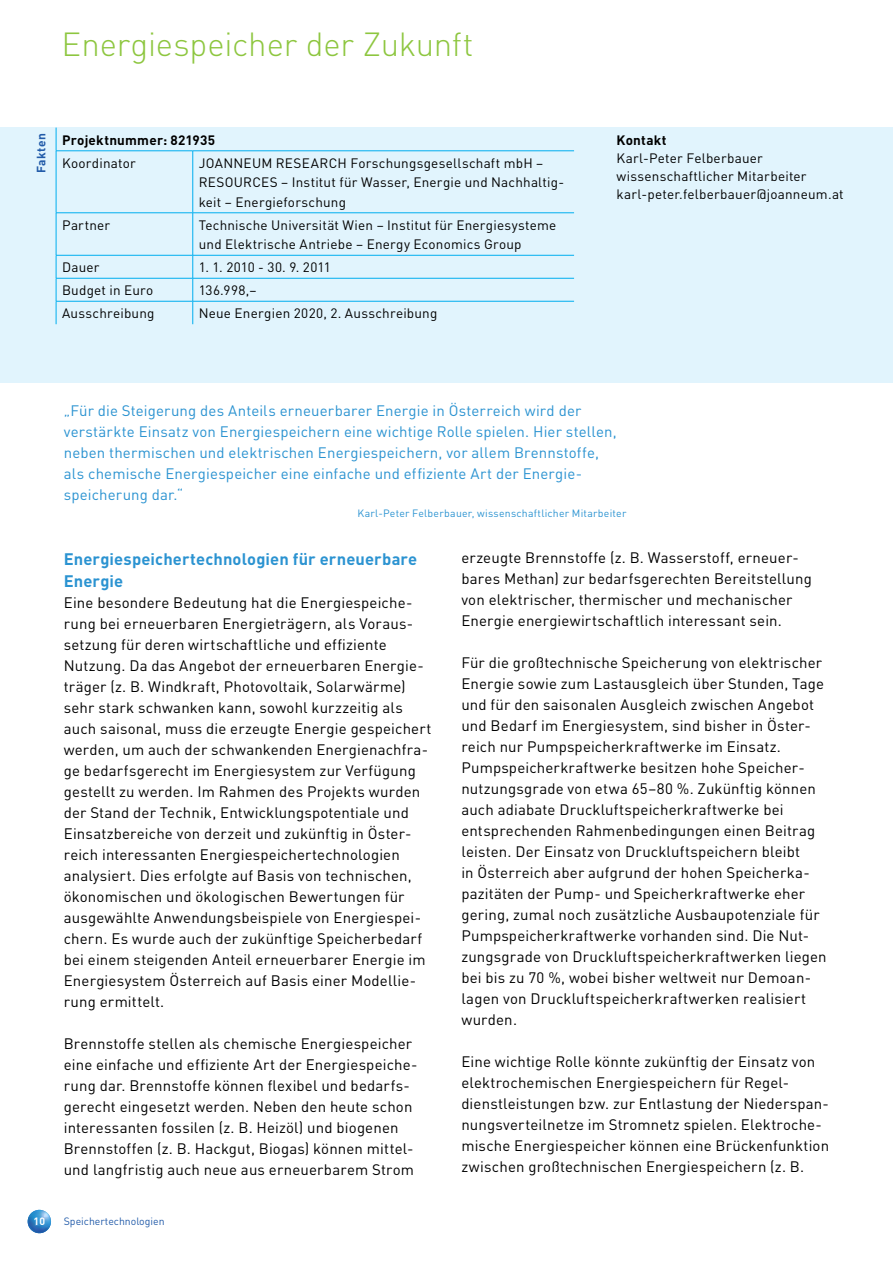
<style>
.page{position:relative;width:893px;height:1263px;background:#fff}
.page>*{position:absolute;margin:0;border:0;box-sizing:border-box;transform-origin:0 0}
.t1{font:300 33px "DIN";letter-spacing:-.005em;color:#8dc63f}
.t2{font:700 16.5px/22.5px "DIN";letter-spacing:.01em;color:#2b93d1}
.t3{font:15px/21px "DIN";letter-spacing:.01em;color:#000}
.t4{font:15px/21px "DIN";letter-spacing:.01em;color:#2b93d1}
.t5{font:13.5px/19.5px "DIN";letter-spacing:.015em;color:#000}
.t6{font:700 13.5px "DIN";letter-spacing:.015em;color:#000}
.t7{font:700 12px "DIN";letter-spacing:.02em;color:#225ba9}
.t8{font:10.5px "DIN";letter-spacing:.02em;color:#2b93d1}
.t9{font:10.5px "DIN";color:#225ba9}
.t10{font:700 10.5px "DIN";color:#fff}
</style>
<div class="page">
<div style="left:0;top:128px;width:893px;height:255px;background:#e1f4fd"></div>
<img style="left:28px;top:1210px;width:23px;height:23px;border-radius:12px">
<svg style="left:56px;top:128px;width:1px;height:23px"></svg>
<hr style="left:56px;top:151px;width:137px;height:1px;background:#00aeef">
<hr style="left:56px;top:151px;width:1px;height:62px;background:#00aeef">
<hr style="left:193px;top:151px;width:381px;height:1px;background:#00aeef">
<hr style="left:193px;top:151px;width:1px;height:62px;background:#00aeef">
<hr style="left:56px;top:213px;width:137px;height:1px;background:#00aeef">
<hr style="left:56px;top:213px;width:1px;height:42px;background:#00aeef">
<hr style="left:193px;top:213px;width:381px;height:1px;background:#00aeef">
<hr style="left:193px;top:213px;width:1px;height:42px;background:#00aeef">
<hr style="left:56px;top:255px;width:137px;height:1px;background:#00aeef">
<hr style="left:193px;top:255px;width:381px;height:1px;background:#00aeef">
<hr style="left:56px;top:278px;width:137px;height:1px;background:#00aeef">
<hr style="left:193px;top:278px;width:381px;height:1px;background:#00aeef">
<hr style="left:56px;top:301px;width:137px;height:1px;background:#00aeef">
<svg style="left:56px;top:255px;width:1px;height:69px"></svg>
<hr style="left:193px;top:301px;width:381px;height:1px;background:#00aeef">
<svg style="left:193px;top:255px;width:1px;height:69px"></svg>
<h1 class="t1" style="left:62px;top:24px;width:414px">Energiespeicher der Zukunft</h1>
<p class="t7" style="left:33px;top:173px;width:41px;rotate:-90deg">Fakten</p>
<p class="t6" style="left:62px;top:131px;width:155px">Projektnummer: 821935</p>
<p class="t5" style="left:62px;top:153px;width:75px">Koordinator</p>
<p class="t5" style="left:199px;top:153px;width:367px">JOANNEUM RESEARCH Forschungsgesellschaft mbH –<br>RESOURCES – Institut für Wasser, Energie und Nachhaltig&shy;keit – Energieforschung</p>
<p class="t5" style="left:62px;top:215px;width:50px">Partner</p>
<p class="t5" style="left:199px;top:215px;width:359px">Technische Universität Wien – Institut für Energiesysteme und Elektrische Antriebe – Energy Economics Group</p>
<p class="t5" style="left:62px;top:257px;width:39px">Dauer</p>
<p class="t5" style="left:199px;top:257px;width:134px">1. 1. 2010 - 30. 9. 2011</p>
<p class="t5" style="left:62px;top:280px;width:93px">Budget in Euro</p>
<p class="t5" style="left:199px;top:280px;width:59px">136.998,–</p>
<p class="t5" style="left:62px;top:303px;width:94px">Ausschreibung</p>
<p class="t5" style="left:199px;top:303px;width:240px">Neue Energien 2020, 2. Ausschreibung</p>
<p class="t6" style="left:617px;top:131px;width:52px">Kontakt</p>
<p class="t5" style="left:617px;top:149px;width:229px;line-height:18px">Karl-Peter Felberbauer wissenschaftlicher Mitarbeiter karl-peter.felberbauer@joanneum.at</p>
<p class="t4" style="left:64px;top:400px;width:554px">„Für die Steigerung des Anteils erneuerbarer Energie in Österreich wird der verstärkte Einsatz von Energiespeichern eine wichtige Rolle spielen. Hier stellen, neben thermischen und elektrischen Energiespeichern, vor allem Brennstoffe, als chemische Energiespeicher eine einfache und effiziente Art der Energie&shy;speicherung dar.“</p>
<p class="t8" style="left:357px;top:506px;width:270px">Karl-Peter Felberbauer, wissenschaftlicher Mitarbeiter</p>
<p class="t2" style="left:64px;top:547px;width:355px">Energiespeichertechnologien für erneuerbare<br>Energie</p>
<p class="t3" style="left:64px;top:592px;width:369px">Eine besondere Bedeutung hat die Energiespeiche&shy;rung bei erneuerbaren Energieträgern, als Voraus&shy;setzung für deren wirtschaftliche und effiziente Nutzung. Da das Angebot der erneuerbaren Energie&shy;träger (z. B. Windkraft, Photovoltaik, Solarwärme) sehr stark schwanken kann, sowohl kurzzeitig als auch saisonal, muss die erzeugte Energie gespeichert werden, um auch der schwankenden Energienachfra&shy;ge bedarfsgerecht im Energiesystem zur Verfügung gestellt zu werden. Im Rahmen des Projekts wurden der Stand der Technik, Entwicklungspotentiale und Einsatzbereiche von derzeit und zukünftig in Öster&shy;reich interessanten Energiespeichertechnologien analysiert. Dies erfolgte auf Basis von technischen, ökonomischen und ökologischen Bewertungen für ausgewählte Anwendungsbeispiele von Energiespei&shy;chern. Es wurde auch der zukünftige Speicherbedarf bei einem steigenden Anteil erneuerbarer Energie im Energiesystem Österreich auf Basis einer Modellie&shy;rung ermittelt.</p>
<p class="t3" style="left:64px;top:1033px;width:355px">Brennstoffe stellen als chemische Energiespeicher eine einfache und effiziente Art der Energiespeiche&shy;rung dar. Brennstoffe können flexibel und bedarfs&shy;gerecht eingesetzt werden. Neben den heute schon interessanten fossilen (z. B. Heizöl) und biogenen Brennstoffen (z. B. Hackgut, Biogas) können mittel&shy;und langfristig auch neue aus erneuerbarem Strom</p>
<p class="t3" style="left:461px;top:547px;width:352px">erzeugte Brennstoffe (z. B. Wasserstoff, erneuer&shy;bares Methan) zur bedarfsgerechten Bereitstellung von elektrischer, thermischer und mechanischer Energie energiewirtschaftlich interessant sein.</p>
<p class="t3" style="left:461px;top:652px;width:367px">Für die großtechnische Speicherung von elektrischer Energie sowie zum Lastausgleich über Stunden, Tage und für den saisonalen Ausgleich zwischen Angebot und Bedarf im Energiesystem, sind bisher in Öster&shy;reich nur Pumpspeicherkraftwerke im Einsatz.<br>Pumpspeicherkraftwerke besitzen hohe Speicher&shy;nutzungsgrade von etwa 65–80 %. Zukünftig können auch adiabate Druckluftspeicherkraftwerke bei entsprechenden Rahmenbedingungen einen Beitrag leisten. Der Einsatz von Druckluftspeichern bleibt<br>in Österreich aber aufgrund der hohen Speicherka&shy;pazitäten der Pump- und Speicherkraftwerke eher gering, zumal noch zusätzliche Ausbaupotenziale für Pumpspeicherkraftwerke vorhanden sind. Die Nut&shy;zungsgrade von Druckluftspeicherkraftwerken liegen bei bis zu 70 %, wobei bisher weltweit nur Demoan&shy;lagen von Druckluftspeicherkraftwerken realisiert wurden.</p>
<p class="t3" style="left:461px;top:1051px;width:369px">Eine wichtige Rolle könnte zukünftig der Einsatz von elektrochemischen Energiespeichern für Regel&shy;dienstleistungen bzw. zur Entlastung der Niederspan&shy;nungsverteilnetze im Stromnetz spielen. Elektroche&shy;mische Energiespeicher können eine Brückenfunktion zwischen großtechnischen Energiespeichern (z. B.</p>
<p class="t10" style="left:34px;top:1214px;width:13px">10</p>
<p class="t9" style="left:64px;top:1214px;width:102px">Speichertechnologien</p>
</div>
